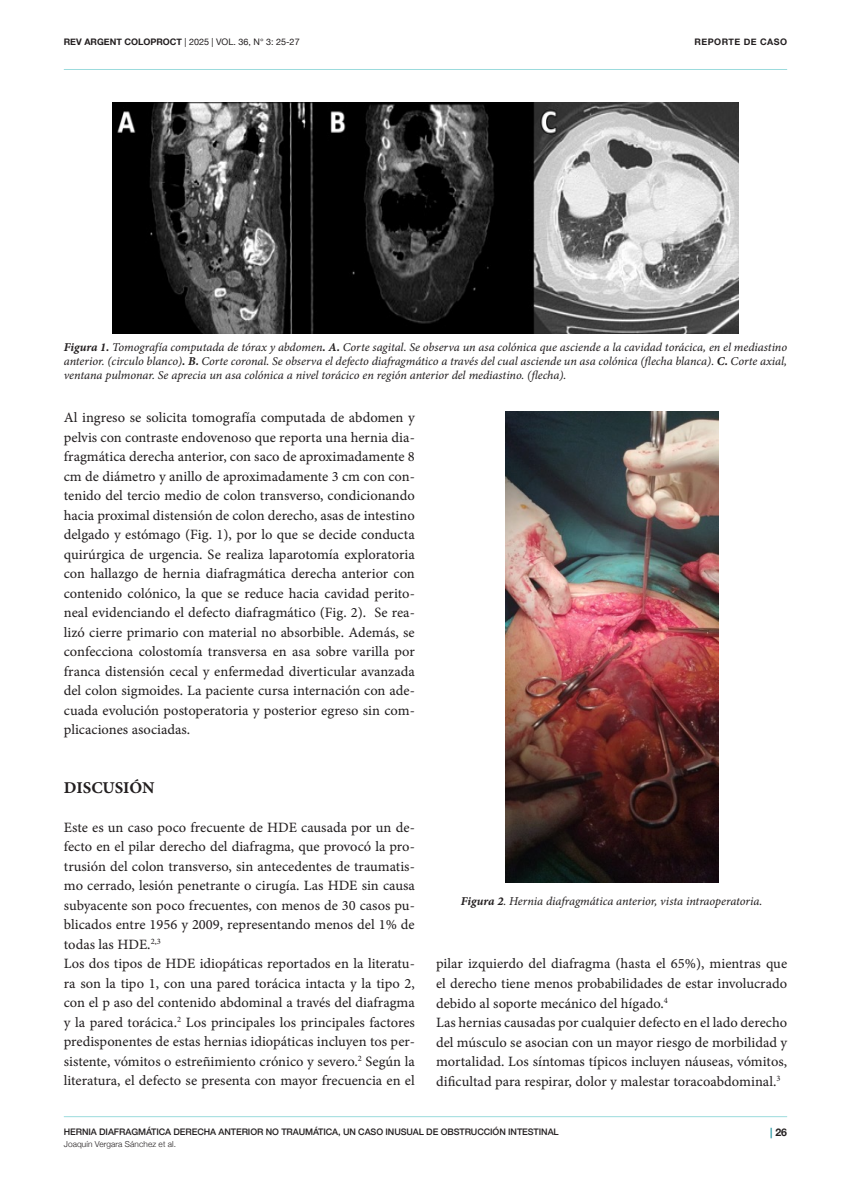
<style>
.page{position:relative;width:851px;height:1191px;background:#fff}
.page>*{position:absolute;margin:0;border:0;box-sizing:border-box;transform-origin:0 0}
.Heading_2{font:16.5px "Minion Pro Bold Capt";letter-spacing:-.005em;color:#231f20}
.t1{font:14.25px/19.5px "Minion Pro Capt";color:#231f20;text-align:justify}
.t2{font:12px/14.2px "Minion Pro It Capt";letter-spacing:-.005em;color:#231f20;text-align:justify}
.t3{font:700 10.5px "Helvetica Neue";color:#231f20}
.t4{font:500 9px "Helvetica Neue";letter-spacing:-.01em;color:#231f20}
.t5{font:9px "Helvetica Neue";color:#231f20}
.t6{font:700 9px "Helvetica Neue";letter-spacing:.05em;color:#231f20}
.t7{font:300 8.25px "Helvetica Neue";letter-spacing:.01em;color:#231f20}
.s1{font-weight:700}
.s2{font-family:"Minion Pro Bold It Capt"}
.s3{color:#2795a0}
</style>
<div class="page">
<hr style="left:64px;top:69px;width:723px;height:1px;background:#9cdbdd">
<hr style="left:64px;top:1116px;width:723px;height:1px;background:#9cdbdd">
<img style="left:113px;top:102px;width:625px;height:232px">
<img style="left:505px;top:412px;width:213px;height:470px">
<p class="t5" style="left:64px;top:35px;width:237px"><span class="s1">REV ARGENT COLOPROCT</span> | 2025 | VOL. 36, N° 3: 25-27</p>
<p class="t6" style="left:694px;top:34px;width:94px">REPORTE DE CASO</p>
<p class="t2" style="left:64px;top:339px;width:724px"><span class="s2">Figura 1.</span> Tomografía computada de tórax y abdomen<span class="s2">. A.</span> Corte sagital. Se observa un asa colónica que asciende a la cavidad torácica, en el mediastino anterior. (circulo blanco)<span class="s2">. B.</span> Corte coronal. Se observa el defecto diafragmático a través del cual asciende un asa colónica (flecha blanca). <span class="s2">C.</span> Corte axial, ventana pulmonar. Se aprecia un asa colónica a nivel torácico en región anterior del mediastino. (flecha).</p>
<p class="t1" style="left:64px;top:408px;width:352px">Al ingreso se solicita tomografía computada de abdomen y pelvis con contraste endovenoso que reporta una hernia dia&shy;fragmática derecha anterior, con saco de aproximadamente 8 cm de diámetro y anillo de aproximadamente 3 cm con con&shy;tenido del tercio medio de colon transverso, condicionando hacia proximal distensión de colon derecho, asas de intestino delgado y estómago (Fig. 1), por lo que se decide conducta quirúrgica de urgencia. Se realiza laparotomía exploratoria con hallazgo de hernia diafragmática derecha anterior con contenido colónico, la que se reduce hacia cavidad perito&shy;neal evidenciando el defecto diafragmático (Fig. 2). Se rea&shy;lizó cierre primario con material no absorbible. Además, se confecciona colostomía transversa en asa sobre varilla por franca distensión cecal y enfermedad diverticular avanzada del colon sigmoides. La paciente cursa internación con ade&shy;cuada evolución postoperatoria y posterior egreso sin com&shy;plicaciones asociadas.</p>
<p class="Heading_2" style="left:64px;top:775px;width:92px">DISCUSIÓN</p>
<p class="t1" style="left:64px;top:817px;width:352px">Este es un caso poco frecuente de HDE causada por un de&shy;fecto en el pilar derecho del diafragma, que provocó la pro&shy;trusión del colon transverso, sin antecedentes de traumatis&shy;mo cerrado, lesión penetrante o cirugía. Las HDE sin causa subyacente son poco frecuentes, con menos de 30 casos pu&shy;blicados entre 1956 y 2009, representando menos del 1% de todas las HDE.<sup>2,3</sup></p>
<p class="t1" style="left:64px;top:954px;width:352px">Los dos tipos de HDE idiopáticas reportados en la literatu&shy;ra son la tipo 1, con una pared torácica intacta y la tipo 2, con el p aso del contenido abdominal a través del diafragma y la pared torácica.<sup>2</sup> Los principales los principales factores predisponentes de estas hernias idiopáticas incluyen tos per&shy;sistente, vómitos o estreñimiento crónico y severo.<sup>2</sup> Según la literatura, el defecto se presenta con mayor frecuencia en el</p>
<p class="t1" style="left:436px;top:954px;width:352px">pilar izquierdo del diafragma (hasta el 65%), mientras que el derecho tiene menos probabilidades de estar involucrado debido al soporte mecánico del hígado.<sup>4</sup></p>
<p class="t2" style="left:461px;top:894px;width:303px"><span class="s2">Figura 2</span>. Hernia diafragmática anterior, vista intraoperatoria.</p>
<p class="t1" style="left:436px;top:1012px;width:352px">Las hernias causadas por cualquier defecto en el lado derecho del músculo se asocian con un mayor riesgo de morbilidad y mortalidad. Los síntomas típicos incluyen náuseas, vómitos, dificultad para respirar, dolor y malestar toracoabdominal.<sup>3</sup></p>
<p class="t4" style="left:64px;top:1124px;width:496px">HERNIA DIAFRAGMÁTICA DERECHA ANTERIOR NO TRAUMÁTICA, UN CASO INUSUAL DE OBSTRUCCIÓN INTESTINAL</p>
<p class="t7" style="left:64px;top:1137px;width:114px">Joaquín Vergara Sánchez et al.</p>
<p class="t3" style="left:770px;top:1124px;width:18px"><span class="s3">|</span> 26</p>
</div>
